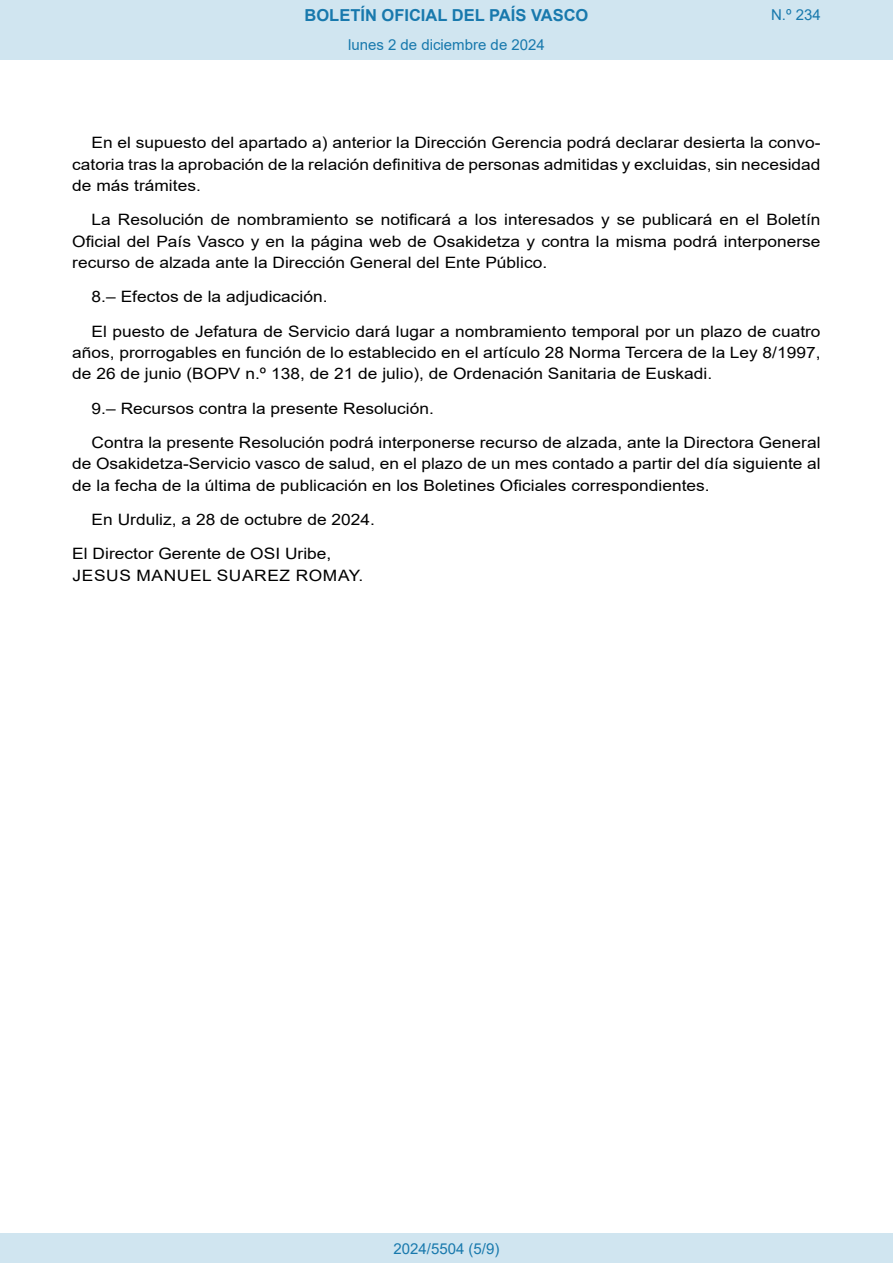
<style>
.page{position:relative;width:893px;height:1263px;background:#fff}
.page>*{position:absolute;margin:0;border:0;box-sizing:border-box;transform-origin:0 0}
.t1{font:700 16.5px "Arial";color:#1879ad}
.BOPVDetalle{font:15.6px/21.5px "Arial";color:#000;text-align:justify;scale:1.11 1}
.BOPVFirmaLugFec{font:15.6px "Arial";color:#000;scale:1.11 1}
.BOPVFirmaPuesto{font:15.6px "Arial";color:#000;scale:1.11 1}
.BOPVFirmaNombre{font:15.6px "Arial";letter-spacing:.035em;color:#000;scale:1.11 1}
.Paginacion_Centro{font:15px "Arial";color:#1879ad}
</style>
<div class="page">
<div style="left:0;top:0;width:893px;height:60px;background:#d0e5f0"></div>
<div style="left:0;top:1233px;width:893px;height:30px;background:#d0e5f0"></div>
<p class="t1" style="left:305px;top:3px;width:285px">BOLETÍN OFICIAL DEL PAÍS VASCO</p>
<p class="Paginacion_Centro" style="left:348px;top:35px;width:198px">lunes 2 de diciembre de 2024</p>
<p class="Paginacion_Centro" style="left:771px;top:5px;width:51px">N.º 234</p>
<p class="BOPVDetalle" style="left:72px;top:132px;width:676px;text-indent:19px">En el supuesto del apartado a) anterior la Dirección Gerencia podrá declarar desierta la convo&shy;catoria tras la aprobación de la relación definitiva de personas admitidas y excluidas, sin necesidad de más trámites.</p>
<p class="BOPVDetalle" style="left:72px;top:209px;width:676px;text-indent:19px">La Resolución de nombramiento se notificará a los interesados y se publicará en el Boletín Oficial del País Vasco y en la página web de Osakidetza y contra la misma podrá interponerse recurso de alzada ante la Dirección General del Ente Público.</p>
<p class="BOPVDetalle" style="left:92px;top:286px;width:214px">8.– Efectos de la adjudicación.</p>
<p class="BOPVDetalle" style="left:72px;top:320px;width:676px;text-indent:19px">El puesto de Jefatura de Servicio dará lugar a nombramiento temporal por un plazo de cuatro años, prorrogables en función de lo establecido en el artículo 28 Norma Tercera de la Ley 8/1997, de 26 de junio (BOPV n.º 138, de 21 de julio), de Ordenación Sanitaria de Euskadi.</p>
<p class="BOPVDetalle" style="left:92px;top:397px;width:310px">9.– Recursos contra la presente Resolución.</p>
<p class="BOPVDetalle" style="left:72px;top:432px;width:676px;text-indent:19px">Contra la presente Resolución podrá interponerse recurso de alzada, ante la Directora General de Osakidetza-Servicio vasco de salud, en el plazo de un mes contado a partir del día siguiente al de la fecha de la última de publicación en los Boletines Oficiales correspondientes.</p>
<p class="BOPVFirmaLugFec" style="left:92px;top:509px;width:257px">En Urduliz, a 28 de octubre de 2024.</p>
<p class="BOPVFirmaPuesto" style="left:72px;top:543px;width:235px">El Director Gerente de OSI Uribe,</p>
<p class="BOPVFirmaNombre" style="left:73px;top:564px;width:264px">JESUS MANUEL SUAREZ ROMAY.</p>
<p class="Paginacion_Centro" style="left:393px;top:1238px;width:107px">2024/5504 (5/9)</p>
</div>
